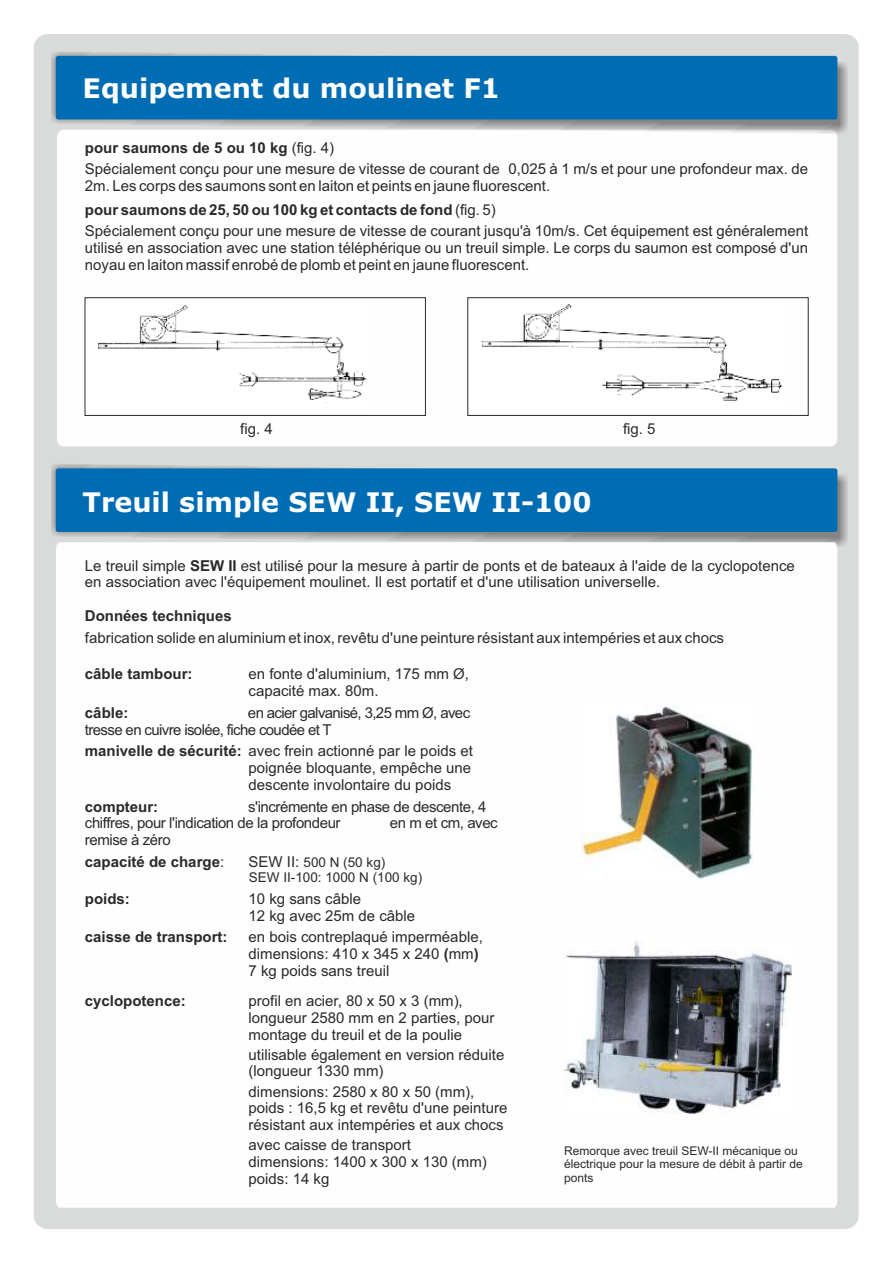
<style>
.page{position:relative;width:893px;height:1263px;background:#fff}
.page>*{position:absolute;margin:0;border:0;box-sizing:border-box;transform-origin:0 0}
.t1{font:700 27px "Verdana";color:#fefefe}
.t2{font:15px/16.8px "Arial";color:#2b2a29}
.t3{font:700 15px "Arial";color:#2b2a29}
.t4{font:15px/16.8px "Arial";letter-spacing:-.03em;color:#2b2a29}
.t5{font:15px/16.8px "Arial";letter-spacing:-.04em;color:#2b2a29}
.t6{font:13.5px "Arial";color:#2b2a29}
.t7{font:12px/13.4px "Arial";color:#2b2a29}
.s1{font-weight:400}
.s2{font-weight:700}
.s3{font-size:15px}
</style>
<div class="page">
<div style="left:34px;top:34px;width:825px;height:1195px;background:#d9dada;border-radius:14px"></div>
<div style="left:57px;top:130px;width:780px;height:316px;background:#fefefe;border-radius:7px"></div>
<img style="left:51px;top:51px;width:797px;height:84px">
<div style="left:56px;top:56px;width:781px;height:63px;background:#006cb4;border-radius:2px"></div>
<img style="left:51px;top:464px;width:797px;height:83px">
<div style="left:56px;top:468px;width:781px;height:64px;background:#006cb4;border-radius:2px"></div>
<div style="left:56px;top:542px;width:781px;height:666px;background:#fefefe"></div>
<svg style="left:85px;top:297px;width:341px;height:119px"></svg>
<img style="left:90px;top:302px;width:282px;height:106px">
<svg style="left:467px;top:297px;width:341px;height:119px"></svg>
<img style="left:475px;top:301px;width:313px;height:108px">
<img style="left:582px;top:705px;width:170px;height:174px">
<img style="left:564px;top:942px;width:228px;height:171px">
<h1 class="t1" style="left:83px;top:77px;width:419px">Equipement du moulinet F1</h1>
<p class="t3" style="left:85px;top:142px;width:251px">pour saumons de 5 ou 10 kg <span class="s1">(fig. 4)</span></p>
<p class="t2" style="left:85px;top:162px;width:725px">Spécialement conçu pour une mesure de vitesse de courant de 0,025 à 1 m/s et pour une profondeur max. de<br>2m. Les corps des saumons sont en laiton et peints en jaune fluorescent.</p>
<p class="t2" style="left:85px;top:200px;width:725px;line-height:21.8px"><span class="s2">pour saumons de 25, 50 ou 100 kg et contacts de fond</span> (fig. 5)<br>Spécialement conçu pour une mesure de vitesse de courant jusqu'à 10m/s. Cet équipement est généralement</p>
<p class="t2" style="left:85px;top:241px;width:725px">utilisé en association avec une station téléphérique ou un treuil simple. Le corps du saumon est composé d'un noyau en laiton massif enrobé de plomb et peint en jaune fluorescent.</p>
<p class="t2" style="left:240px;top:421px;width:34px">fig. 4</p>
<p class="t2" style="left:623px;top:421px;width:34px">fig. 5</p>
<h1 class="t1" style="left:83px;top:492px;width:510px">Treuil simple SEW II, SEW II-100</h1>
<p class="t2" style="left:85px;top:558px;width:711px">Le treuil simple <span class="s2">SEW II</span> est utilisé pour la mesure à partir de ponts et de bateaux à l'aide de la cyclopotence en association avec l'équipement moulinet. Il est portatif et d'une utilisation universelle.</p>
<p class="t3" style="left:85px;top:610px;width:148px">Données techniques</p>
<p class="t2" style="left:85px;top:630px;width:641px">fabrication solide en aluminium et inox, revêtu d'une peinture résistant aux intempéries et aux chocs</p>
<p class="t3" style="left:85px;top:668px;width:109px">câble tambour:</p>
<p class="t2" style="left:249px;top:667px;width:222px">en fonte d'aluminium, 175 mm Ø, capacité max. 80m.</p>
<p class="t5" style="left:85px;top:705px;width:387px;text-indent:163px">en acier galvanisé, 3,25 mm Ø, avec tresse en cuivre isolée, fiche coudée et T</p>
<p class="t3" style="left:85px;top:707px;width:45px">câble:</p>
<p class="t2" style="left:249px;top:744px;width:226px;text-align:justify;text-indent:-164px"><span class="s2">manivelle de sécurité:</span> avec frein actionné par le poids et poignée bloquante, empêche une descente involontaire du poids</p>
<p class="t4" style="left:85px;top:799px;width:403px;text-indent:163px">s'incrémente en phase de descente, 4 chiffres, pour l'indication de la profondeur</p>
<p class="t3" style="left:85px;top:801px;width:75px">compteur:</p>
<p class="t4" style="left:390px;top:816px;width:109px">en m et cm, avec</p>
<p class="t4" style="left:85px;top:833px;width:87px">remise à zéro</p>
<p class="t3" style="left:85px;top:856px;width:141px">capacité de charge<span class="s1">:</span></p>
<p class="t6" style="left:249px;top:857px;width:138px"><span class="s3">SEW II:</span> 500 N (50 kg)</p>
<p class="t6" style="left:249px;top:872px;width:175px">SEW II-100: 1000 N (100 kg)</p>
<p class="t2" style="left:249px;top:908px;width:168px">12 kg avec 25m de câble</p>
<p class="t3" style="left:85px;top:893px;width:47px">poids:</p>
<p class="t2" style="left:249px;top:891px;width:114px">10 kg sans câble</p>
<p class="t3" style="left:85px;top:931px;width:144px">caisse de transport:</p>
<p class="t2" style="left:249px;top:930px;width:236px">en bois contreplaqué imperméable, dimensions: 410 x 345 x 240 <span class="s2">(</span>mm<span class="s2">)<br></span>7 kg poids sans treuil</p>
<p class="t3" style="left:85px;top:995px;width:102px">cyclopotence:</p>
<p class="t2" style="left:249px;top:994px;width:247px">profil en acier, 80 x 50 x 3 (mm), longueur 2580 mm en 2 parties, pour montage du treuil et de la poulie</p>
<p class="t2" style="left:249px;top:1047px;width:257px">utilisable également en version réduite (longueur 1330 mm)</p>
<p class="t2" style="left:249px;top:1084px;width:260px">dimensions: 2580 x 80 x 50 (mm), poids : 16,5 kg et revêtu d'une peinture résistant aux intempéries et aux chocs</p>
<p class="t2" style="left:249px;top:1138px;width:240px">avec caisse de transport dimensions: 1400 x 300 x 130 (mm)</p>
<p class="t2" style="left:249px;top:1171px;width:82px">poids: 14 kg</p>
<p class="t7" style="left:564px;top:1145px;width:240px">Remorque avec treuil SEW-II mécanique ou électrique pour la mesure de débit à partir de ponts</p>
</div>
